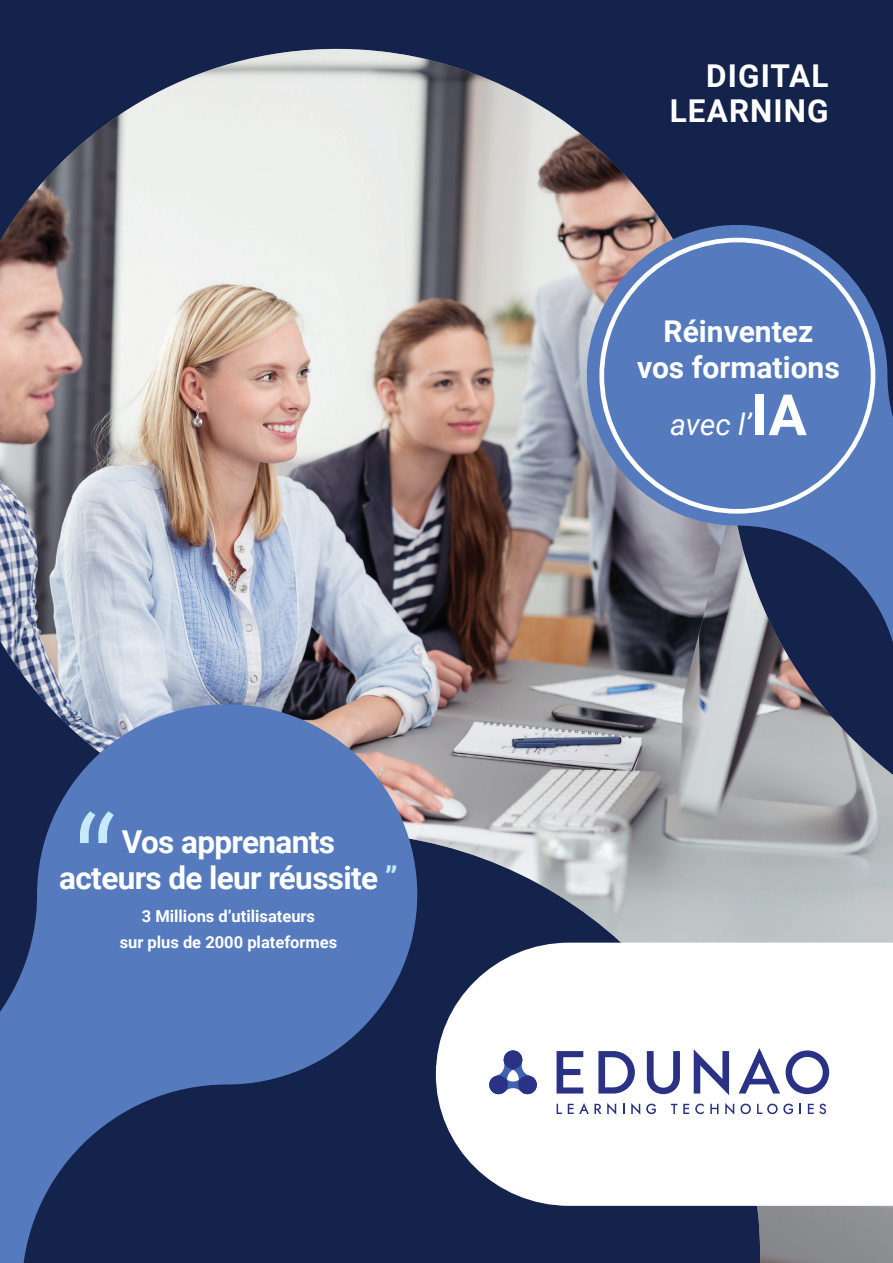
<style>
.page{position:relative;width:893px;height:1263px;background:#14234b}
.page>*{position:absolute;margin:0;border:0;box-sizing:border-box;transform-origin:0 0}
.t1{font:300 150px "Roboto";color:#c6eafa}
.t2{font:700 31.5px "Roboto";letter-spacing:-.02em;color:#fff}
.t3{font:700 31.5px "Roboto";letter-spacing:.035em;color:#fff}
.t4{font:700 30px/36px "Roboto";color:#fff;text-align:center}
.t5{font:italic 30px "Roboto";color:#fff}
.t6{font:700 16.5px "Roboto";color:#fff}
.s1{color:#c6eafa}
.s2{font-weight:700;font-style:normal;font-size:57px}
</style>
<div class="page">
<img style="left:0;top:49px;width:893px;height:1214px">
<svg style="left:0;top:704px;width:417px;height:559px;fill:#557bbe"></svg>
<svg style="left:436px;top:943px;width:457px;height:263px;background:#eeeff2"></svg>
<svg style="left:488px;top:1049px;width:49px;height:46px;background:#99a0c8"></svg>
<svg style="left:786px;top:1050px;width:43px;height:44px;background:#a9acce"></svg>
<svg style="left:598px;top:1051px;width:37px;height:42px;background:#989bc4"></svg>
<svg style="left:557px;top:1051px;width:26px;height:42px"></svg>
<svg style="left:647px;top:1051px;width:33px;height:43px"></svg>
<svg style="left:694px;top:1049px;width:35px;height:46px;background:#9ea1c7"></svg>
<svg style="left:739px;top:1048px;width:41px;height:45px;background:#b8bbd6"></svg>
<svg style="left:557px;top:1104px;width:5px;height:10px"></svg>
<svg style="left:568px;top:1103px;width:48px;height:12px"></svg>
<svg style="left:631px;top:1103px;width:9px;height:12px"></svg>
<svg style="left:671px;top:1104px;width:6px;height:10px"></svg>
<svg style="left:683px;top:1104px;width:6px;height:10px"></svg>
<svg style="left:695px;top:1104px;width:9px;height:10px"></svg>
<svg style="left:710px;top:1104px;width:8px;height:10px"></svg>
<svg style="left:725px;top:1103px;width:9px;height:12px"></svg>
<svg style="left:740px;top:1104px;width:11px;height:10px"></svg>
<svg style="left:757px;top:1104px;width:36px;height:10px"></svg>
<svg style="left:646px;top:1104px;width:10px;height:10px"></svg>
<svg style="left:808px;top:1104px;width:18px;height:10px"></svg>
<svg style="left:587px;top:225px;width:306px;height:613px"></svg>
<div style="left:602px;top:240px;width:271px;height:271px;background:#557bbe;border-radius:50%"></div>
<p class="t1" style="left:73px;top:767px;width:46px">“</p>
<p class="t2" style="left:122px;top:820px;width:215px">Vos apprenants</p>
<p class="t2" style="left:59px;top:856px;width:340px">acteurs de leur réussite <span class="s1">”</span></p>
<p class="t6" style="left:142px;top:905px;width:175px">3 Millions d’utilisateurs</p>
<p class="t6" style="left:120px;top:930px;width:219px">sur plus de 2000 plateformes</p>
<p class="t3" style="left:706px;top:54px;width:124px">DIGITAL</p>
<p class="t3" style="left:670px;top:89px;width:160px">LEARNING</p>
<p class="t4" style="left:637px;top:312px;width:204px">Réinventez vos formations</p>
<p class="t5" style="left:670px;top:403px;width:138px">avec l’<span class="s2">IA</span></p>
</div>
